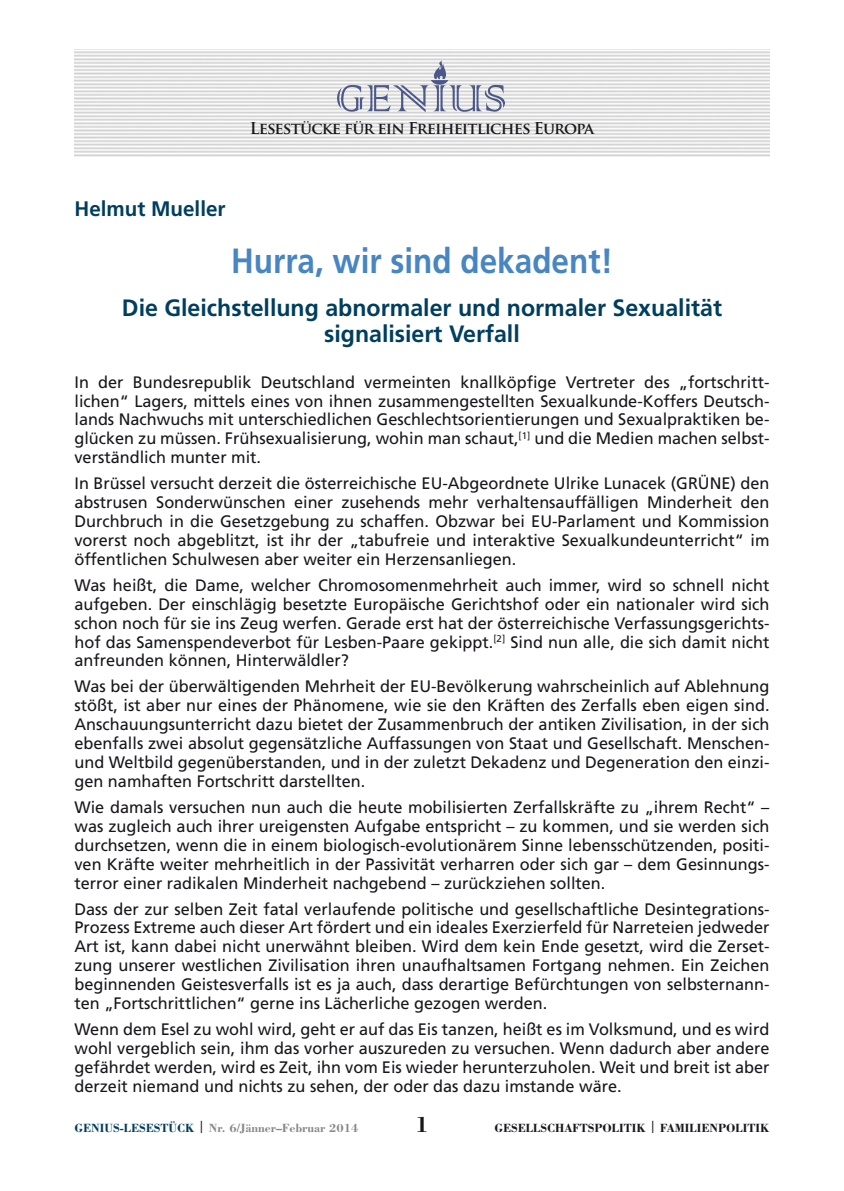
<style>
.page{position:relative;width:844px;height:1191px;background:#fff}
.page>*{position:absolute;margin:0;border:0;box-sizing:border-box;transform-origin:0 0}
.Beitrag_Titel{font:700 35px "Frutiger LT Std";color:#4886c1;scale:.9 1}
.Beitrag_Untertitel{font:700 23.62px/26.2px "Frutiger LT Std";color:#003e5f;text-align:center}
.Fußzeile{font:700 22.75px "Bodoni Std";color:#1a171c}
.Beitrag_Autor{font:700 21px "Frutiger LT Std";color:#003e5f}
.Normal_nach_Titel_Un{font:16.62px/18.9px "Frutiger LT Std";color:#1a171c;text-align:justify}
.t1{font:700 15.92px "Trajan Pro";letter-spacing:-.05em;color:#1a171c}
.Fußzeile-2{font:700 12.25px "Bodoni Std";color:#87888a}
.Fußzeile-3{font:700 12.25px "Bodoni Std";color:#1a171c}
.s1{color:#003e5f}
.s2{color:#1a171c}
</style>
<div class="page">
<img style="left:337px;top:59px;width:168px;height:53px">
<img style="left:429px;top:59px;width:22px;height:22px">
<p class="t1" style="left:250px;top:118px;width:346px">Lesestücke für ein Freiheitliches Europa</p>
<p class="Beitrag_Autor" style="left:74px;top:197px;width:152px">Helmut Mueller</p>
<p class="Beitrag_Titel" style="left:231px;top:240px;width:425px">Hurra, wir sind dekadent!</p>
<p class="Beitrag_Untertitel" style="left:122px;top:295px;width:601px">Die Gleichstellung abnormaler und normaler Sexualität signalisiert Verfall</p>
<p class="Normal_nach_Titel_Un" style="left:74px;top:372px;width:696px">In der Bundesrepublik Deutschland vermeinten knallköpfige Vertreter des „fortschritt&shy;lichen“ Lagers, mittels eines von ihnen zusammengestellten Sexualkunde-Koffers Deutsch&shy;lands Nachwuchs mit unterschiedlichen Geschlechtsorientierungen und Sexualpraktiken be&shy;glücken zu müssen. Frühsexualisierung, wohin man schaut,<sup>[1]</sup> und die Medien machen selbst&shy;verständlich munter mit.</p>
<p class="Normal_nach_Titel_Un" style="left:74px;top:474px;width:696px">In Brüssel versucht derzeit die österreichische EU-Abgeordnete Ulrike Lunacek (GRÜNE) den abstrusen Sonderwünschen einer zusehends mehr verhaltensauffälligen Minderheit den Durchbruch in die Gesetzgebung zu schaffen. Obzwar bei EU-Parlament und Kommission vorerst noch abgeblitzt, ist ihr der „tabufreie und interaktive Sexualkundeunterricht“ im öffentlichen Schulwesen aber weiter ein Herzensanliegen.</p>
<p class="Normal_nach_Titel_Un" style="left:74px;top:575px;width:696px">Was heißt, die Dame, welcher Chromosomenmehrheit auch immer, wird so schnell nicht aufgeben. Der einschlägig besetzte Europäische Gerichtshof oder ein nationaler wird sich schon noch für sie ins Zeug werfen. Gerade erst hat der österreichische Verfassungsgerichts&shy;hof das Samenspendeverbot für Lesben-Paare gekippt.<sup>[2]</sup> Sind nun alle, die sich damit nicht anfreunden können, Hinterwäldler?</p>
<p class="Normal_nach_Titel_Un" style="left:74px;top:677px;width:696px">Was bei der überwältigenden Mehrheit der EU-Bevölkerung wahrscheinlich auf Ablehnung stößt, ist aber nur eines der Phänomene, wie sie den Kräften des Zerfalls eben eigen sind.<br>Anschauungsunterricht dazu bietet der Zusammenbruch der antiken Zivilisation, in der sich ebenfalls zwei absolut gegensätzliche Auffassungen von Staat und Gesellschaft. Menschen&shy;und Weltbild gegenüberstanden, und in der zuletzt Dekadenz und Degeneration den einzi&shy;gen namhaften Fortschritt darstellten.</p>
<p class="Normal_nach_Titel_Un" style="left:74px;top:797px;width:696px">Wie damals versuchen nun auch die heute mobilisierten Zerfallskräfte zu „ihrem Recht“ – was zugleich auch ihrer ureigensten Aufgabe entspricht – zu kommen, und sie werden sich durchsetzen, wenn die in einem biologisch-evolutionärem Sinne lebensschützenden, positi&shy;ven Kräfte weiter mehrheitlich in der Passivität verharren oder sich gar – dem Gesinnungs&shy;terror einer radikalen Minderheit nachgebend – zurückziehen sollten.</p>
<p class="Normal_nach_Titel_Un" style="left:74px;top:899px;width:696px">Dass der zur selben Zeit fatal verlaufende politische und gesellschaftliche Desintegrations-Prozess Extreme auch dieser Art fördert und ein ideales Exerzierfeld für Narreteien jedweder Art ist, kann dabei nicht unerwähnt bleiben. Wird dem kein Ende gesetzt, wird die Zerset&shy;zung unserer westlichen Zivilisation ihren unaufhaltsamen Fortgang nehmen. Ein Zeichen beginnenden Geistesverfalls ist es ja auch, dass derartige Befürchtungen von selbsternann&shy;ten „Fortschrittlichen“ gerne ins Lächerliche gezogen werden.</p>
<p class="Normal_nach_Titel_Un" style="left:74px;top:1019px;width:696px">Wenn dem Esel zu wohl wird, geht er auf das Eis tanzen, heißt es im Volksmund, und es wird wohl vergeblich sein, ihm das vorher auszureden zu versuchen. Wenn dadurch aber andere gefährdet werden, wird es Zeit, ihn vom Eis wieder herunterzuholen. Weit und breit ist aber derzeit niemand und nichts zu sehen, der oder das dazu imstande wäre.</p>
<p class="Fußzeile-2" style="left:74px;top:1120px;width:285px"><span class="s1">GENIUS-LESESTÜCK</span> <span class="s2">|</span> Nr. 6/Jänner–Februar 2014</p>
<p class="Fußzeile" style="left:415px;top:1110px;width:15px">1</p>
<p class="Fußzeile-3" style="left:494px;top:1120px;width:276px">GESELLSCHAFTSPOLITIK | FAMILIENPOLITIK</p>
</div>
